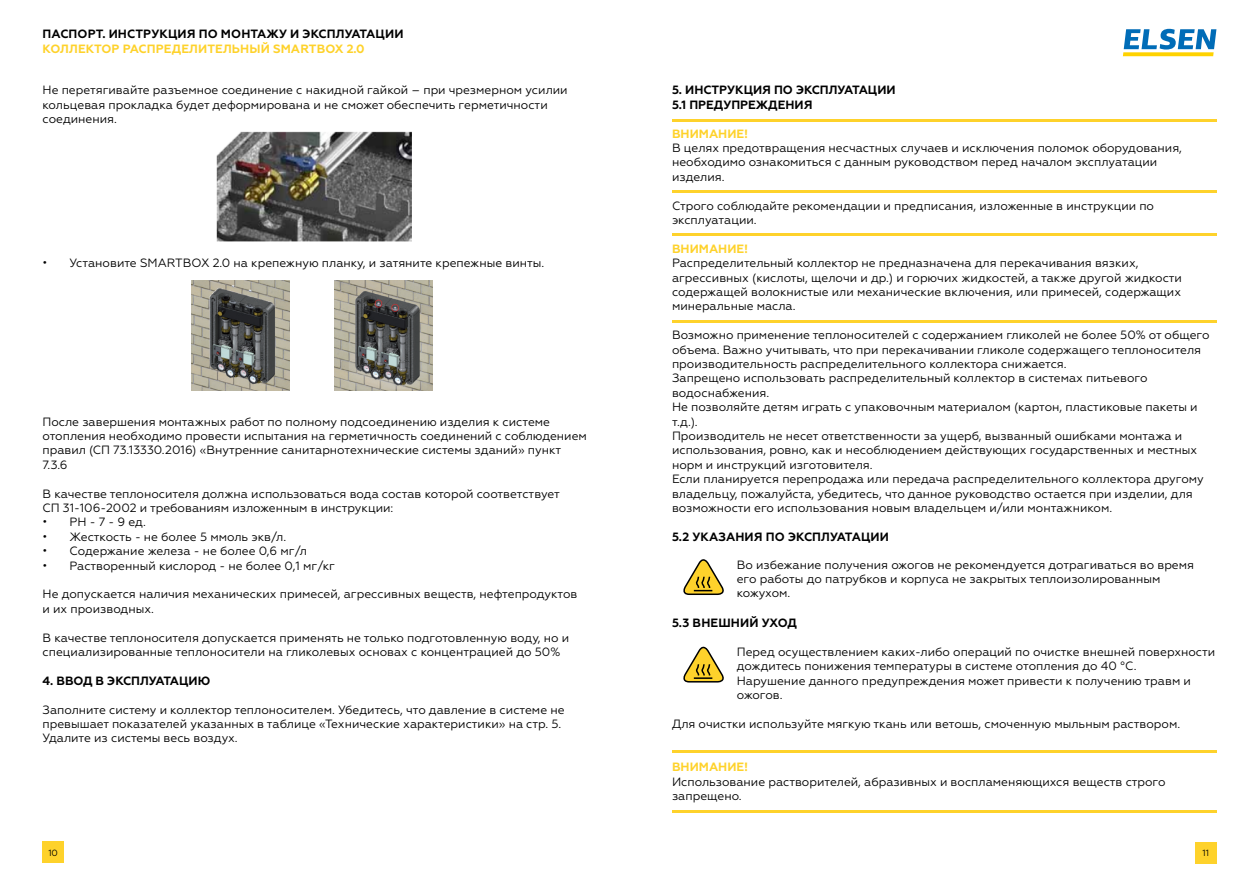
<style>
.page{position:relative;width:1259px;height:893px;background:#fff}
.page>*{position:absolute;margin:0;border:0;box-sizing:border-box;transform-origin:0 0}
.t1{font:12px/14.4px "Geometria";color:#000}
.t2{font:700 12px/14.4px "Geometria";color:#000}
.t3{font:700 12px "Geometria";color:#fed22b}
.t4{font:9px "Geometria";color:#000}
</style>
<div class="page">
<svg style="left:1123px;top:29px;width:93px;height:27px"></svg>
<div style="left:43px;top:841px;width:21px;height:22px;background:#fed22b"></div>
<div style="left:1195px;top:842px;width:21px;height:21px;background:#fed22b"></div>
<img style="left:191px;top:280px;width:98px;height:111px">
<img style="left:334px;top:280px;width:98px;height:111px">
<img style="left:216px;top:131px;width:196px;height:111px">
<hr style="left:672px;top:120px;width:544px;height:2px;background:#fed22b">
<hr style="left:672px;top:190px;width:544px;height:2px;background:#fed22b">
<hr style="left:672px;top:234px;width:544px;height:2px;background:#fed22b">
<hr style="left:672px;top:320px;width:544px;height:2px;background:#fed22b">
<svg style="left:683px;top:559px;width:41px;height:36px"></svg>
<svg style="left:683px;top:646px;width:41px;height:37px"></svg>
<hr style="left:672px;top:750px;width:544px;height:3px;background:#fed22b">
<hr style="left:672px;top:810px;width:544px;height:2px;background:#fed22b">
<p class="t2" style="left:43px;top:27px;width:362px">ПАСПОРТ. ИНСТРУКЦИЯ ПО МОНТАЖУ И ЭКСПЛУАТАЦИИ</p>
<p class="t3" style="left:43px;top:41px;width:324px">КОЛЛЕКТОР РАСПРЕДЕЛИТЕЛЬНЫЙ SMARTBOX 2.0</p>
<p class="t1" style="left:43px;top:83px;width:527px">Не перетягивайте разъемное соединение с накидной гайкой – при чрезмерном усилии кольцевая прокладка будет деформирована и не сможет обеспечить герметичности соединения.</p>
<p class="t1" style="left:43px;top:256px;width:503px">• Установите SMARTBOX 2.0 на крепежную планку, и затяните крепежные винты.</p>
<p class="t1" style="left:43px;top:414px;width:546px">После завершения монтажных работ по полному подсоединению изделия к системе отопления необходимо провести испытания на герметичность соединений с соблюдением правил (СП 73.13330.2016) «Внутренние санитарнотехнические системы зданий» пункт 7.3.6</p>
<p class="t1" style="left:43px;top:486px;width:519px">В качестве теплоносителя должна использоваться вода состав которой соответствует<br>СП 31-106-2002 и требованиям изложенным в инструкции:</p>
<p class="t1" style="left:43px;top:515px;width:105px">• PH - 7 - 9 ед.</p>
<p class="t1" style="left:43px;top:529px;width:245px">• Жесткость - не более 5 ммоль экв/л.</p>
<p class="t1" style="left:43px;top:544px;width:266px">• Содержание железа - не более 0,6 мг/л</p>
<p class="t1" style="left:43px;top:558px;width:294px">• Растворенный кислород - не более 0,1 мг/кг</p>
<p class="t1" style="left:43px;top:587px;width:536px">Не допускается наличия механических примесей, агрессивных веществ, нефтепродуктов и их производных.</p>
<p class="t1" style="left:43px;top:630px;width:528px">В качестве теплоносителя допускается применять не только подготовленную воду, но и специализированные теплоносители на гликолевых основах с концентрацией до 50%</p>
<p class="t2" style="left:43px;top:674px;width:169px">4. ВВОД В ЭКСПЛУАТАЦИЮ</p>
<p class="t1" style="left:43px;top:702px;width:523px">Заполните систему и коллектор теплоносителем. Убедитесь, что давление в системе не превышает показателей указанных в таблице «Технические характеристики» на стр. 5.<br>Удалите из системы весь воздух.</p>
<p class="t2" style="left:672px;top:83px;width:225px">5. ИНСТРУКЦИЯ ПО ЭКСПЛУАТАЦИИ<br>5.1 ПРЕДУПРЕЖДЕНИЯ</p>
<p class="t3" style="left:672px;top:126px;width:78px">ВНИМАНИЕ!</p>
<p class="t1" style="left:672px;top:141px;width:511px">В целях предотвращения несчастных случаев и исключения поломок оборудования, необходимо ознакомиться с данным руководством перед началом эксплуатации изделия.</p>
<p class="t1" style="left:672px;top:198px;width:483px">Строго соблюдайте рекомендации и предписания, изложенные в инструкции по эксплуатации.</p>
<p class="t3" style="left:672px;top:241px;width:78px">ВНИМАНИЕ!</p>
<p class="t1" style="left:672px;top:256px;width:511px">Распределительный коллектор не предназначена для перекачивания вязких, агрессивных (кислоты, щелочи и др.) и горючих жидкостей, а также другой жидкости содержащей волокнистые или механические включения, или примесей, содержащих минеральные масла.</p>
<p class="t1" style="left:672px;top:328px;width:539px">Возможно применение теплоносителей с содержанием гликолей не более 50% от общего объема. Важно учитывать, что при перекачивании гликоле содержащего теплоносителя производительность распределительного коллектора снижается.<br>Запрещено использовать распределительный коллектор в системах питьевого водоснабжения.<br>Не позволяйте детям играть с упаковочным материалом (картон, пластиковые пакеты и т.д.).<br>Производитель не несет ответственности за ущерб, вызванный ошибками монтажа и использования, ровно, как и несоблюдением действующих государственных и местных норм и инструкций изготовителя.<br>Если планируется перепродажа или передача распределительного коллектора другому владельцу, пожалуйста, убедитесь, что данное руководство остается при изделии, для возможности его использования новым владельцем и/или монтажником.</p>
<p class="t2" style="left:672px;top:530px;width:218px">5.2 УКАЗАНИЯ ПО ЭКСПЛУАТАЦИИ</p>
<p class="t1" style="left:737px;top:557px;width:459px">Во избежание получения ожогов не рекомендуется дотрагиваться во время его работы до патрубков и корпуса не закрытых теплоизолированным кожухом.</p>
<p class="t2" style="left:672px;top:616px;width:127px">5.3 ВНЕШНИЙ УХОД</p>
<p class="t1" style="left:737px;top:645px;width:480px">Перед осуществлением каких-либо операций по очистке внешней поверхности дождитесь понижения температуры в системе отопления до 40 °С.<br>Нарушение данного предупреждения может привести к получению травм и ожогов.</p>
<p class="t1" style="left:672px;top:717px;width:510px">Для очистки используйте мягкую ткань или ветошь, смоченную мыльным раствором.</p>
<p class="t3" style="left:672px;top:760px;width:78px">ВНИМАНИЕ!</p>
<p class="t1" style="left:672px;top:774px;width:495px">Использование растворителей, абразивных и воспламеняющихся веществ строго запрещено.</p>
<p class="t4" style="left:48px;top:847px;width:11px">10</p>
<p class="t4" style="left:1202px;top:848px;width:8px">11</p>
</div>
